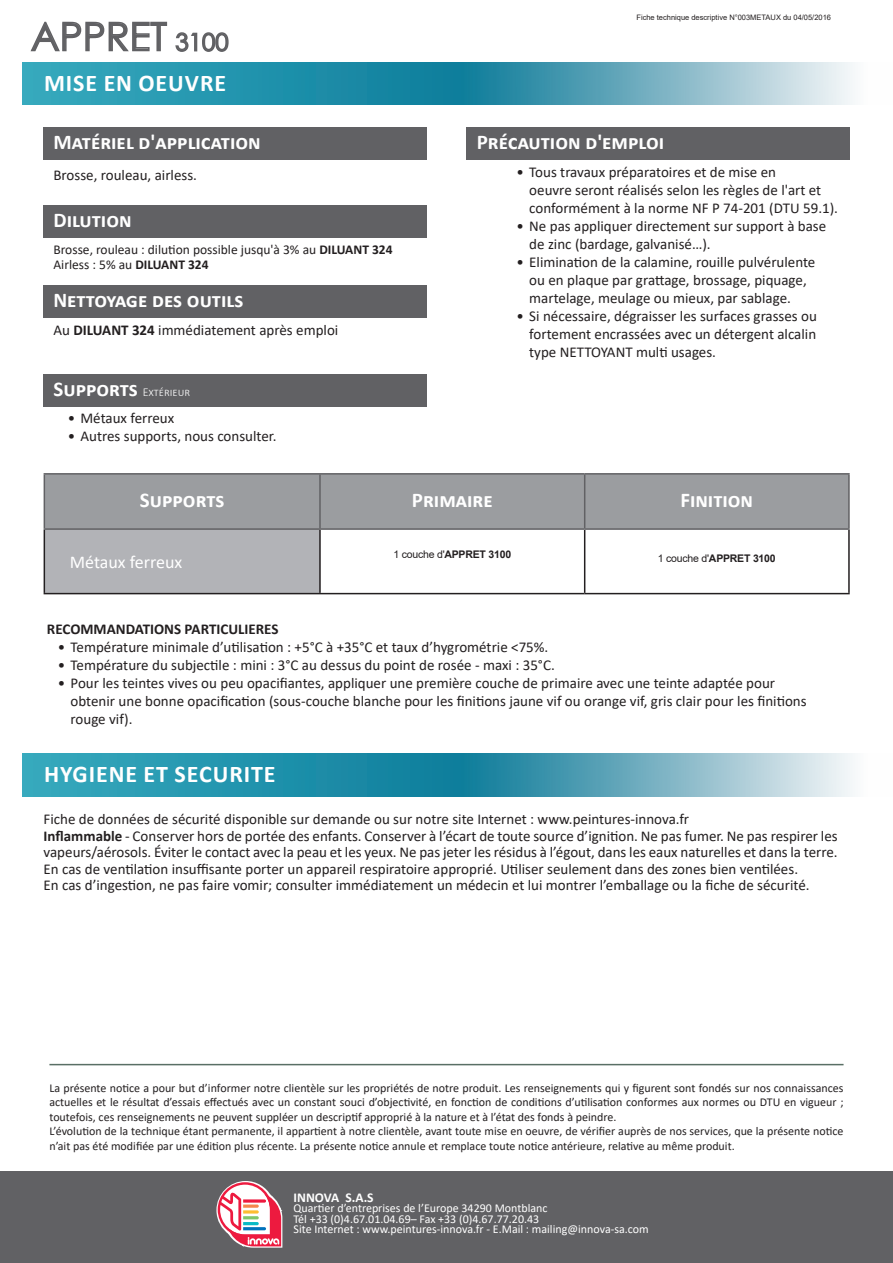
<style>
.page{position:relative;width:893px;height:1263px;background:#fff}
.page>*{position:absolute;margin:0;border:0;box-sizing:border-box;transform-origin:0 0}
.t1{font:39px "Century Gothic";color:#616164}
.t2{font:700 24px "Calibri";letter-spacing:.04em;color:#fff}
.t3{font:24px "Century Gothic";color:#616164}
.t4{font:700 21px "Calibri";color:#fff}
.t5{font:18px "Calibri";color:#fff}
.t6{font:15px/18px "Calibri";color:#231f20}
.t7{font:700 15px "Calibri";color:#231f20}
.t8{font:13.5px "Calibri";color:#231f20}
.t9{font:700 13.5px "Calibri";color:#fff}
.t10{font:12px/14.4px "Calibri";color:#231f20;text-align:justify}
.t11{font:12px "Calibri";color:#fff}
.t12{font:300 12px "Calibri";color:#fff}
.t13{font:700 10.5px "Arial";letter-spacing:-.02em;color:#231f20}
.t14{font:7.5px "Arial";color:#231f20}
.s1{font-weight:700}
.s2{font-weight:700;font-size:21px}
.s3{font-weight:400}
</style>
<div class="page">
<svg style="left:175px;top:32px;width:54px;height:20px"></svg>
<svg style="left:22px;top:62px;width:831px;height:43px;background:#4ca3b8"></svg>
<svg style="left:22px;top:754px;width:831px;height:42px;background:#4ca3b8"></svg>
<hr style="left:49px;top:1064px;width:794px;height:1px;background:#596f65">
<div style="left:44px;top:205px;width:383px;height:33px;background:#616164"></div>
<div style="left:467px;top:127px;width:383px;height:32px;background:#616164"></div>
<div style="left:44px;top:374px;width:383px;height:33px;background:#616164"></div>
<div style="left:44px;top:127px;width:383px;height:32px;background:#616164"></div>
<div style="left:0;top:1171px;width:893px;height:92px;background:#616164"></div>
<div style="left:45px;top:475px;width:803px;height:53px;background:#9b9da0"></div>
<div style="left:44px;top:529px;width:276px;height:65px;background:#b2b3b7"></div>
<hr style="left:44px;top:530px;width:1px;height:63px;background:#231f20">
<hr style="left:319px;top:530px;width:2px;height:63px;background:#231f20">
<hr style="left:584px;top:530px;width:1px;height:63px;background:#231f20">
<hr style="left:848px;top:530px;width:2px;height:63px;background:#231f20">
<hr style="left:44px;top:593px;width:276px;height:1px;background:#231f20">
<hr style="left:320px;top:593px;width:265px;height:1px;background:#231f20">
<hr style="left:585px;top:593px;width:265px;height:1px;background:#231f20">
<hr style="left:44px;top:473px;width:276px;height:2px;background:#616164">
<hr style="left:44px;top:475px;width:1px;height:53px;background:#616164">
<hr style="left:320px;top:473px;width:265px;height:2px;background:#616164">
<hr style="left:319px;top:475px;width:2px;height:53px;background:#616164">
<hr style="left:585px;top:473px;width:265px;height:2px;background:#616164">
<hr style="left:584px;top:475px;width:1px;height:53px;background:#616164">
<hr style="left:848px;top:475px;width:2px;height:53px;background:#616164">
<hr style="left:44px;top:528px;width:276px;height:2px;background:#616164">
<hr style="left:320px;top:528px;width:265px;height:2px;background:#616164">
<hr style="left:585px;top:528px;width:265px;height:2px;background:#616164">
<svg style="left:30px;top:21px;width:138px;height:31px"></svg>
<svg style="left:216px;top:1181px;width:67px;height:67px"></svg>
<div style="left:44px;top:285px;width:383px;height:33px;background:#616164"></div>
<p class="t1" style="left:31px;top:9px;width:138px">APPRET</p>
<p class="t3" style="left:175px;top:25px;width:55px">3100</p>
<p class="t2" style="left:44px;top:66px;width:184px">MISE EN OEUVRE</p>
<p class="t4" style="left:53px;top:127px;width:209px">Matériel d'application</p>
<p class="t6" style="left:53px;top:166px;width:145px">Brosse, rouleau, airless.</p>
<p class="t4" style="left:53px;top:205px;width:80px">Dilution</p>
<p class="t8" style="left:53px;top:240px;width:341px">Brosse, rouleau : dilution possible jusqu'à 3% au <span class="s1">DILUANT 324</span></p>
<p class="t8" style="left:53px;top:255px;width:157px">Airless : 5% au <span class="s1">DILUANT 324</span></p>
<p class="t4" style="left:53px;top:285px;width:191px">Nettoyage des outils</p>
<p class="t6" style="left:53px;top:321px;width:286px">Au <span class="s1">DILUANT 324</span> immédiatement après emploi</p>
<p class="t12" style="left:53px;top:385px;width:138px"><span class="s2">Supports</span> Extérieur</p>
<p class="t6" style="left:68px;top:409px;width:108px">• Métaux ferreux</p>
<p class="t6" style="left:68px;top:427px;width:210px">• Autres supports, nous consulter.</p>
<p class="t14" style="left:636px;top:13px;width:196px">Fiche technique descriptive N°003METAUX du 04/05/2016</p>
<p class="t4" style="left:477px;top:127px;width:189px">Précaution d'emploi</p>
<p class="t6" style="left:529px;top:163px;width:310px;text-indent:-13px">• Tous travaux préparatoires et de mise en<br>oeuvre seront réalisés selon les règles de l'art et conformément à la norme NF P 74-201 (DTU 59.1).</p>
<p class="t6" style="left:529px;top:217px;width:299px;text-indent:-13px">• Ne pas appliquer directement sur support à base de zinc (bardage, galvanisé…).</p>
<p class="t6" style="left:529px;top:253px;width:288px;text-indent:-13px">• Elimination de la calamine, rouille pulvérulente ou en plaque par grattage, brossage, piquage, martelage, meulage ou mieux, par sablage.</p>
<p class="t6" style="left:529px;top:307px;width:289px;text-align:justify;text-indent:-13px">• Si nécessaire, dégraisser les surfaces grasses ou fortement encrassées avec un détergent alcalin type NETTOYANT multi usages.</p>
<p class="t4" style="left:140px;top:485px;width:86px">Supports</p>
<p class="t4" style="left:412px;top:485px;width:82px">Primaire</p>
<p class="t4" style="left:680px;top:485px;width:74px">Finition</p>
<p class="t5" style="left:70px;top:550px;width:114px">Métaux ferreux</p>
<p class="t13" style="left:393px;top:547px;width:119px"><span class="s3">1 couche d'</span>APPRET 3100</p>
<p class="t13" style="left:658px;top:551px;width:119px"><span class="s3">1 couche d'</span>APPRET 3100</p>
<p class="t7" style="left:47px;top:619px;width:233px">RECOMMANDATIONS PARTICULIERES</p>
<p class="t6" style="left:58px;top:638px;width:492px">• Température minimale d’utilisation : +5°C à +35°C et taux d’hygrométrie &lt;75%.</p>
<p class="t6" style="left:58px;top:656px;width:498px">• Température du subjectile : mini : 3°C au dessus du point de rosée - maxi : 35°C.</p>
<p class="t6" style="left:71px;top:674px;width:738px;text-indent:-13px">• Pour les teintes vives ou peu opacifiantes, appliquer une première couche de primaire avec une teinte adaptée pour obtenir une bonne opacification (sous-couche blanche pour les finitions jaune vif ou orange vif, gris clair pour les finitions rouge vif).</p>
<p class="t2" style="left:44px;top:757px;width:233px">HYGIENE ET SECURITE</p>
<p class="t6" style="left:44px;top:810px;width:647px">Fiche de données de sécurité disponible sur demande ou sur notre site Internet : www.peintures-innova.fr</p>
<p class="t6" style="left:44px;top:827px;width:796px;line-height:16.5px"><span class="s1">Inflammable</span> - Conserver hors de portée des enfants. Conserver à l’écart de toute source d’ignition. Ne pas fumer. Ne pas respirer les vapeurs/aérosols. Éviter le contact avec la peau et les yeux. Ne pas jeter les résidus à l’égout, dans les eaux naturelles et dans la terre.</p>
<p class="t6" style="left:44px;top:859px;width:756px">En cas de ventilation insuffisante porter un appareil respiratoire approprié. Utiliser seulement dans des zones bien ventilées.</p>
<p class="t6" style="left:44px;top:876px;width:767px">En cas d’ingestion, ne pas faire vomir; consulter immédiatement un médecin et lui montrer l’emballage ou la fiche de sécurité.</p>
<p class="t10" style="left:49px;top:1080px;width:796px">La présente notice a pour but d’informer notre clientèle sur les propriétés de notre produit. Les renseignements qui y figurent sont fondés sur nos connaissances actuelles et le résultat d’essais effectués avec un constant souci d’objectivité, en fonction de conditions d’utilisation conformes aux normes ou DTU en vigueur ; toutefois, ces renseignements ne peuvent suppléer un descriptif approprié à la nature et à l’état des fonds à peindre.</p>
<p class="t10" style="left:49px;top:1124px;width:796px">L’évolution de la technique étant permanente, il appartient à notre clientèle, avant toute mise en oeuvre, de vérifier auprès de nos services, que la présente notice n’ait pas été modifiée par une édition plus récente. La présente notice annule et remplace toute notice antérieure, relative au même produit.</p>
<p class="t9" style="left:293px;top:1188px;width:82px">INNOVA S.A.S</p>
<p class="t11" style="left:293px;top:1200px;width:256px">Quartier d’entreprises de l’Europe 34290 Montblanc</p>
<p class="t11" style="left:293px;top:1210px;width:247px">Tél +33 (0)4.67.01.04.69– Fax +33 (0)4.67.77.20.43</p>
<p class="t11" style="left:293px;top:1221px;width:357px">Site Internet : www.peintures-innova.fr - E.Mail : mailing@innova-sa.com</p>
</div>
